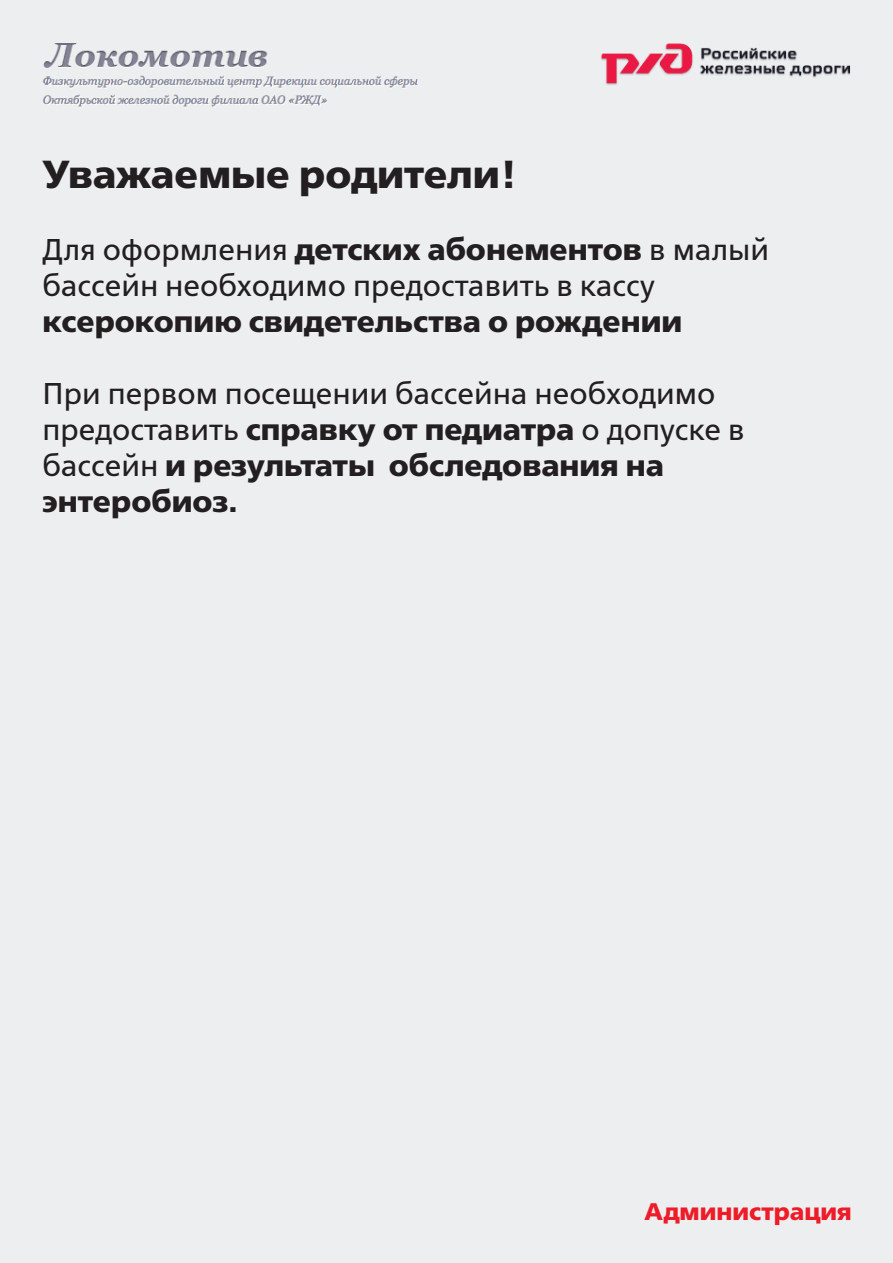
<style>
.page{position:relative;width:893px;height:1263px;background:#edeef0}
.page>*{position:absolute;margin:0;border:0;box-sizing:border-box;transform-origin:0 0}
.t1{font:39px "FSRAILWAY Bold";color:#231f20}
.t2{font:30px/36px "FSRAILWAY Book";color:#231f20}
.t3{font:30px/36px "FSRAILWAY Bold";color:#231f20}
.t4{font:24px "FSRAILWAY Bold";color:#ee1c28}
.s1{font-family:"FSRAILWAY Bold"}
.s2{font-family:"FSRAILWAY Book"}
</style>
<div class="page">
<img style="left:42px;top:43px;width:809px;height:64px">
<h1 class="t1" style="left:43px;top:152px;width:476px">Уважаемые родители!</h1>
<p class="t2" style="left:43px;top:232px;width:728px">Для оформления <span class="s1">детских абонементов</span> в малый бассейн необходимо предоставить в кассу</p>
<p class="t3" style="left:43px;top:304px;width:641px">ксерокопию свидетельства о рождении</p>
<p class="t2" style="left:43px;top:376px;width:704px">При первом посещении бассейна необходимо предоставить <span class="s1">справку от педиатра</span> о допуске в</p>
<p class="t3" style="left:43px;top:448px;width:623px"><span class="s2">бассейн</span> и результаты обследования на энтеробиоз.</p>
<p class="t4" style="left:645px;top:1198px;width:208px">Администрация</p>
</div>
